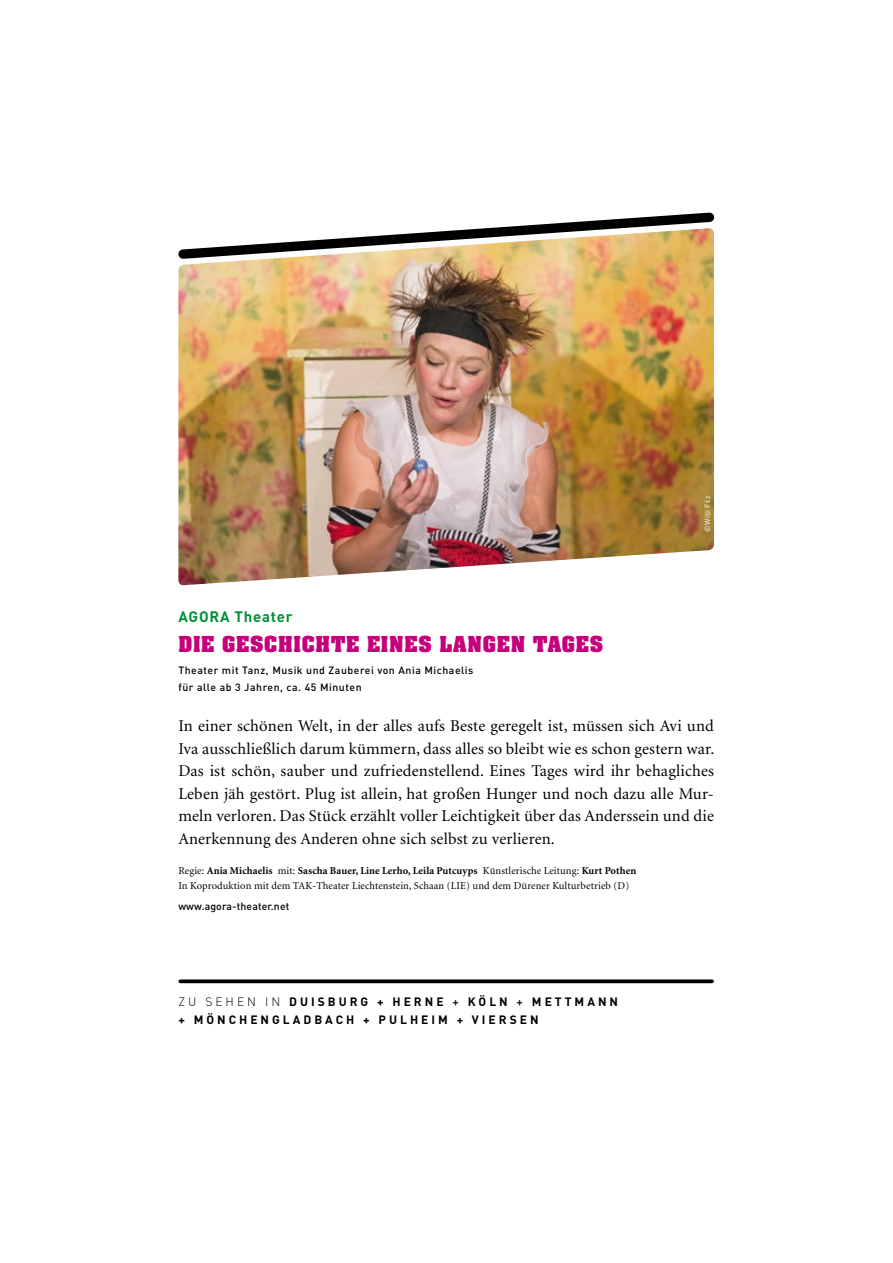
<style>
.page{position:relative;width:893px;height:1263px;background:#fff}
.page>*{position:absolute;margin:0;border:0;box-sizing:border-box;transform-origin:0 0}
.t1{font:700 18.75px "Aachen LT";color:#c5007b}
.t2{font:16.5px/22.5px "Minion LT";letter-spacing:.01em;color:#000;text-align:justify}
.t3{font:700 15px "DIN";color:#009037}
.t4{font:700 12px/18px "DIN";letter-spacing:.25em;color:#000}
.t5{font:10.5px/15px "Minion LT";letter-spacing:.01em;color:#000}
.t6{font:500 10.5px/16.5px "DIN";letter-spacing:.05em;color:#000}
.t7{font:500 10.5px "DIN";letter-spacing:.01em;color:#000}
.t8{font:7.5px "DIN";letter-spacing:.01em;color:#fff}
.s1{font-weight:700}
.s2{font-weight:300}
.s3{font-weight:500}
</style>
<div class="page">
<img style="left:178px;top:264px;width:536px;height:321px">
<svg style="left:178px;top:212px;width:537px;height:52px"></svg>
<svg style="left:180px;top:979px;width:532px;height:4px;background:#1e1e1e"></svg>
<p class="t8" style="left:703px;top:531px;width:37px;rotate:-90deg">©Willi Filz</p>
<p class="t3" style="left:178px;top:606px;width:12px">AGORA</p>
<p class="t3" style="left:235px;top:606px;width:60px">THEATER</p>
<p class="t1" style="left:178px;top:630px;width:101px">DIE GESCHICHTE</p>
<p class="t1" style="left:367px;top:630px;width:14px">EINE</p>
<p class="t1" style="left:418px;top:630px;width:37px">S LANGEN</p>
<p class="t1" style="left:533px;top:630px;width:15px">TAGE</p>
<p class="t1" style="left:590px;top:630px;width:15px">S</p>
<p class="t6" style="left:178px;top:662px;width:297px">Theater mit Tanz, Musik und Zauberei von Ania Michaelis für alle ab 3 Jahren, ca. 45 Minuten</p>
<p class="t2" style="left:178px;top:715px;width:538px">In einer schönen Welt, in der alles aufs Beste geregelt ist, müssen sich Avi und Iva ausschließlich darum kümmern, dass alles so bleibt wie es schon gestern war.<br>Das ist schön, sauber und zufriedenstellend. Eines Tages wird ihr behagliches Leben jäh gestört. Plug ist allein, hat großen Hunger und noch dazu alle Mur&shy;meln verloren. Das Stück erzählt voller Leichtigkeit über das Anderssein und die Anerkennung des Anderen ohne sich selbst zu verlieren.</p>
<p class="t5" style="left:178px;top:863px;width:459px">Regie: <span class="s1">Ania Michaelis</span> mit: <span class="s1">Sascha Bauer, Line Lerho, Leila Putcuyps</span> Künstlerische Leitung: <span class="s1">Kurt Pothen<br></span>In Koproduktion mit dem TAK-Theater Liechtenstein, Schaan (LIE) und dem Dürener Kulturbetrieb (D)</p>
<p class="t7" style="left:178px;top:899px;width:112px">www.agora-theater.net</p>
<p class="t4" style="left:178px;top:992px;width:441px"><span class="s2">ZU SEHEN IN</span> DUISBURG + HERNE <span class="s3">+</span> KÖLN <span class="s3">+</span> METTM ANN + MÖNCH ENGLAD BACH + PULH EIM + VIERSEN</p>
</div>
